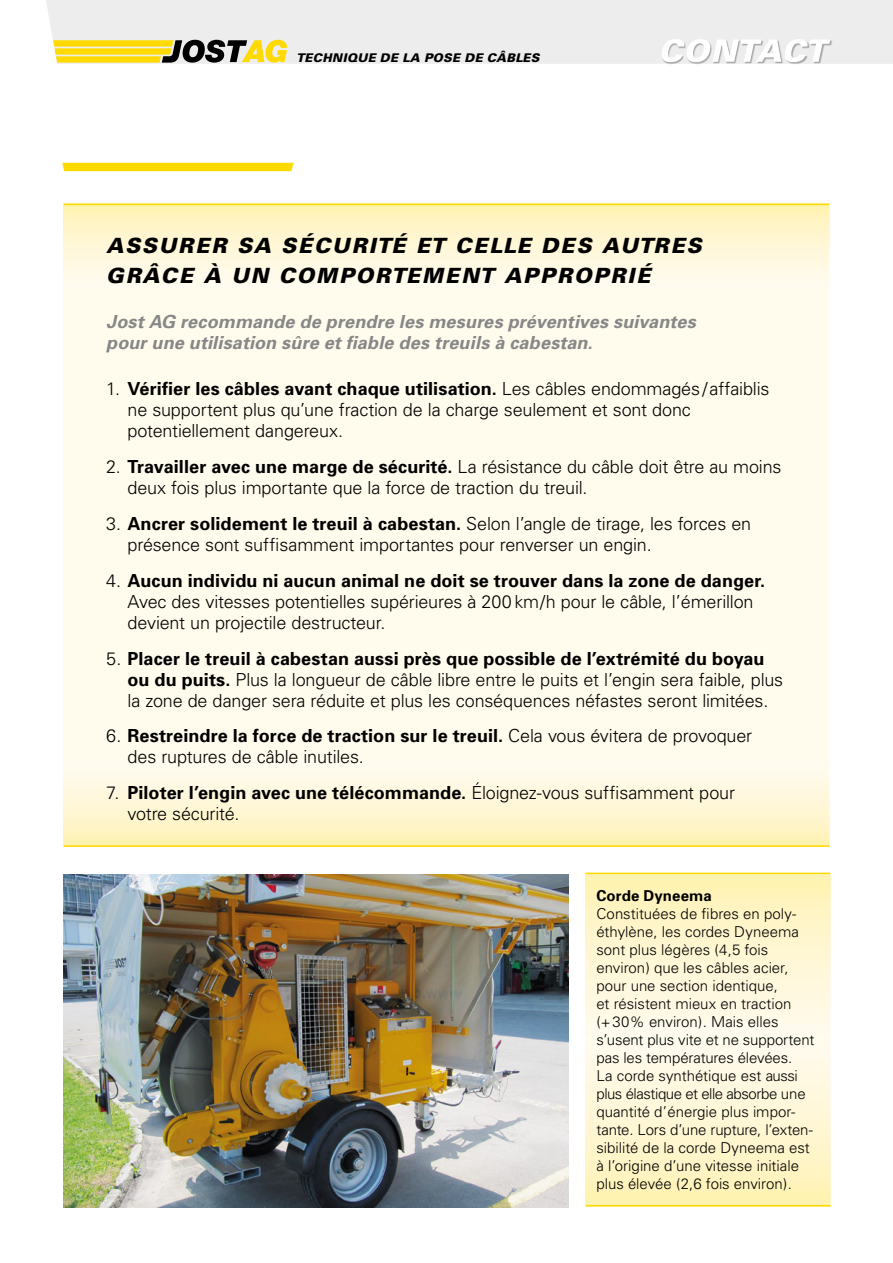
<style>
.page{position:relative;width:893px;height:1263px;background:#fff}
.page>*{position:absolute;margin:0;border:0;box-sizing:border-box;transform-origin:0 0}
.t1{font:italic 900 21px/30px "Univers";letter-spacing:.085em;color:#000}
.t2{font:300 18px/21px "Univers";letter-spacing:-.01em;color:#000}
.t3{font:italic 700 18px/21px "Univers";letter-spacing:.01em;color:#878787}
.t4{font:300 15px/18px "Univers";color:#000}
.t5{font:700 15px "Univers";letter-spacing:.01em;color:#000}
.t6{font:italic 900 12px "Univers";letter-spacing:.025em;color:#000}
.s1{font-weight:700}
</style>
<div class="page">
<div style="left:64px;top:202px;width:765px;height:645px;background:#fffbed"></div>
<div style="left:62px;top:163px;width:232px;height:8px;background:#ffda00"></div>
<div style="left:46px;top:0;width:847px;height:64px;background:#ededed"></div>
<div style="left:64px;top:204px;width:765px;height:85px;background:linear-gradient(to bottom,#fff2b5,#fffbf5)"></div>
<div style="left:64px;top:762px;width:765px;height:85px;background:linear-gradient(to bottom,#fffcf5,#fff2b6)"></div>
<hr style="left:64px;top:845px;width:765px;height:2px;background:#ffda00">
<hr style="left:64px;top:204px;width:765px;height:1px;background:#ffda00">
<div style="left:662px;top:40px;width:171px;height:25px;background:#000;opacity:.3"></div>
<svg style="left:660px;top:39px;width:170px;height:23px"></svg>
<svg style="left:586px;top:874px;width:244px;height:149px;background:#fff5cf"></svg>
<div style="left:586px;top:1023px;width:244px;height:184px;background:linear-gradient(to bottom,#fffbf5,#fff2b6)"></div>
<hr style="left:586px;top:873px;width:244px;height:1px;background:#ffda00">
<hr style="left:586px;top:1205px;width:244px;height:1px;background:#ffda00">
<img style="left:64px;top:874px;width:504px;height:334px">
<svg style="left:53px;top:40px;width:234px;height:23px;background:#c9b647"></svg>
<p class="t6" style="left:297px;top:50px;width:244px">TECHNIQUE DE LA POSE DE CÂBLES</p>
<p class="t1" style="left:106px;top:230px;width:597px">ASSURER SA SÉCURITÉ ET CELLE DES AUTRES<br>GRÂCE À UN COMPORTEMENT APPROPRIÉ</p>
<p class="t3" style="left:106px;top:311px;width:591px">Jost AG recommande de prendre les mesures préventives suivantes pour une utilisation sûre et fiable des treuils à cabestan.</p>
<p class="t2" style="left:128px;top:378px;width:643px;text-indent:-21px">1. <span class="s1">Vérifier les câbles avant chaque utilisation.</span> Les câbles endommagés/affaiblis ne supportent plus qu’une fraction de la charge seulement et sont donc potentiellement dangereux.</p>
<p class="t2" style="left:128px;top:456px;width:655px;text-indent:-21px">2. <span class="s1">Travailler avec une marge de sécurité.</span> La résistance du câble doit être au moins deux fois plus importante que la force de traction du treuil.</p>
<p class="t2" style="left:128px;top:513px;width:625px;text-indent:-21px">3. <span class="s1">Ancrer solidement le treuil à cabestan.</span> Selon l’angle de tirage, les forces en présence sont suffisamment importantes pour renverser un engin.</p>
<p class="t2" style="left:128px;top:570px;width:639px;text-indent:-21px">4. <span class="s1">Aucun individu ni aucun animal ne doit se trouver dans la zone de danger.<br></span>Avec des vitesses potentielles supérieures à 200km/h pour le câble, l’émerillon devient un projectile destructeur.</p>
<p class="t2" style="left:128px;top:648px;width:657px;text-indent:-21px">5. <span class="s1">Placer le treuil à cabestan aussi près que possible de l’extrémité du boyau ou du puits.</span> Plus la longueur de câble libre entre le puits et l’engin sera faible, plus la zone de danger sera réduite et plus les conséquences néfastes seront limitées.</p>
<p class="t2" style="left:128px;top:726px;width:626px;text-indent:-21px">6. <span class="s1">Restreindre la force de traction sur le treuil.</span> Cela vous évitera de provoquer des ruptures de câble inutiles.</p>
<p class="t2" style="left:128px;top:782px;width:609px;text-indent:-21px">7. <span class="s1">Piloter l’engin avec une télécommande.</span> Éloignez-vous suffisamment pour votre sécurité.</p>
<p class="t5" style="left:596px;top:886px;width:117px">Corde Dyneema</p>
<p class="t4" style="left:596px;top:904px;width:219px">Constituées de fibres en poly&shy;éthylène, les cordes Dyneema sont plus légères (4,5 fois environ) que les câbles acier, pour une section identique,<br>et résistent mieux en traction (+30% environ). Mais elles s’usent plus vite et ne supportent pas les températures élevées.<br>La corde synthétique est aussi plus élastique et elle absorbe une quantité d’énergie plus impor&shy;tante. Lors d’une rupture, l’exten&shy;sibilité de la corde Dyneema est à l’origine d’une vitesse initiale plus élevée (2,6 fois environ).</p>
</div>
